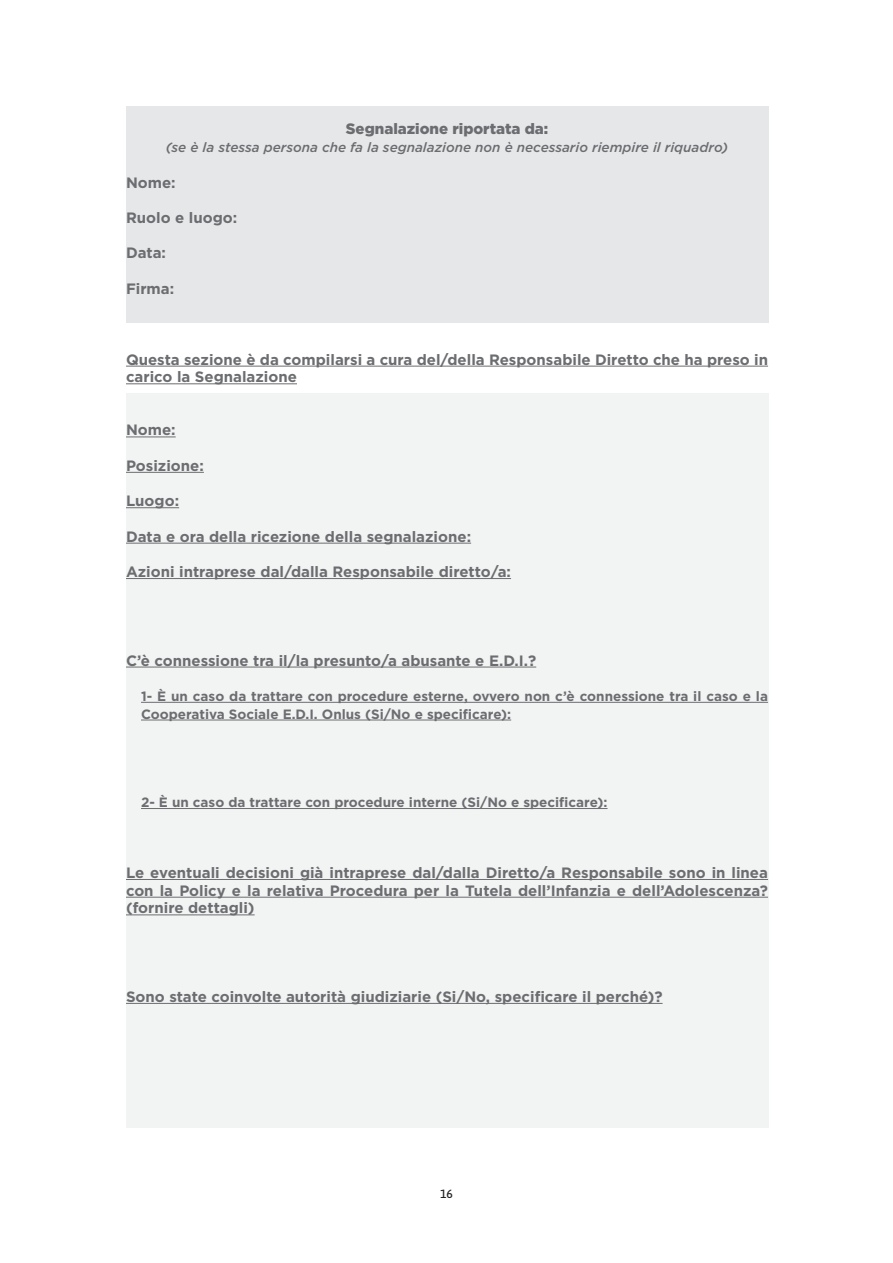
<style>
.page{position:relative;width:893px;height:1263px;background:#fff}
.page>*{position:absolute;margin:0;border:0;box-sizing:border-box;transform-origin:0 0}
.t1{font:700 15px/17.7px "Gotham";color:#6c6d70}
.t2{font:900 15px "Gotham";color:#6c6d70}
.t3{font:700 13.5px/17.7px "Gotham";color:#6c6d70}
.t4{font:italic 500 13.5px "Gotham";color:#6c6d70}
.t5{font:500 12px "Asap";color:#231f20}
</style>
<div class="page">
<div style="left:126px;top:393px;width:642px;height:734px;background:#f1f4f3"></div>
<div style="left:126px;top:107px;width:642px;height:216px;background:#e6e7e9"></div>
<hr style="left:126px;top:366px;width:642px;height:1px;background:#6c6d70">
<hr style="left:126px;top:383px;width:171px;height:1px;background:#6c6d70">
<hr style="left:126px;top:437px;width:50px;height:1px;background:#6c6d70">
<hr style="left:126px;top:472px;width:78px;height:1px;background:#6c6d70">
<hr style="left:126px;top:507px;width:53px;height:1px;background:#6c6d70">
<hr style="left:126px;top:543px;width:345px;height:1px;background:#6c6d70">
<hr style="left:126px;top:578px;width:385px;height:1px;background:#6c6d70">
<hr style="left:126px;top:667px;width:410px;height:1px;background:#6c6d70">
<hr style="left:141px;top:702px;width:627px;height:1px;background:#6c6d70">
<hr style="left:141px;top:720px;width:370px;height:1px;background:#6c6d70">
<hr style="left:141px;top:808px;width:467px;height:1px;background:#6c6d70">
<hr style="left:126px;top:879px;width:642px;height:1px;background:#6c6d70">
<hr style="left:126px;top:897px;width:642px;height:1px;background:#6c6d70">
<hr style="left:126px;top:914px;width:129px;height:1px;background:#6c6d70">
<hr style="left:126px;top:1003px;width:537px;height:1px;background:#6c6d70">
<p class="t2" style="left:346px;top:119px;width:204px">Segnalazione riportata da:</p>
<p class="t4" style="left:166px;top:139px;width:564px">(se è la stessa persona che fa la segnalazione non è necessario riempire il riquadro)</p>
<p class="t1" style="left:126px;top:173px;width:51px">Nome:</p>
<p class="t1" style="left:126px;top:209px;width:113px">Ruolo e luogo:</p>
<p class="t1" style="left:126px;top:244px;width:42px">Data:</p>
<p class="t1" style="left:126px;top:280px;width:50px">Firma:</p>
<p class="t1" style="left:126px;top:350px;width:644px">Questa sezione è da compilarsi a cura del/della Responsabile Diretto che ha preso in carico la Segnalazione</p>
<p class="t1" style="left:126px;top:421px;width:51px">Nome:</p>
<p class="t1" style="left:126px;top:457px;width:79px">Posizione:</p>
<p class="t1" style="left:126px;top:492px;width:55px">Luogo:</p>
<p class="t1" style="left:126px;top:527px;width:347px">Data e ora della ricezione della segnalazione:</p>
<p class="t1" style="left:126px;top:563px;width:387px">Azioni intraprese dal/dalla Responsabile diretto/a:</p>
<p class="t1" style="left:126px;top:651px;width:412px">C’è connessione tra il/la presunto/a abusante e E.D.I.?</p>
<p class="t3" style="left:141px;top:687px;width:628px">1- È un caso da trattare con procedure esterne, ovvero non c’è connessione tra il caso e la<br>Cooperativa Sociale E.D.I. Onlus (Si/No e specificare):</p>
<p class="t3" style="left:141px;top:793px;width:468px">2- È un caso da trattare con procedure interne (Si/No e specificare):</p>
<p class="t1" style="left:126px;top:864px;width:643px;text-align:justify">Le eventuali decisioni già intraprese dal/dalla Diretto/a Responsabile sono in linea con la Policy e la relativa Procedura per la Tutela dell’Infanzia e dell’Adolescenza? (fornire dettagli)</p>
<p class="t1" style="left:126px;top:988px;width:538px">Sono state coinvolte autorità giudiziarie (Si/No, specificare il perché)?</p>
<p class="t5" style="left:440px;top:1185px;width:14px">16</p>
</div>
